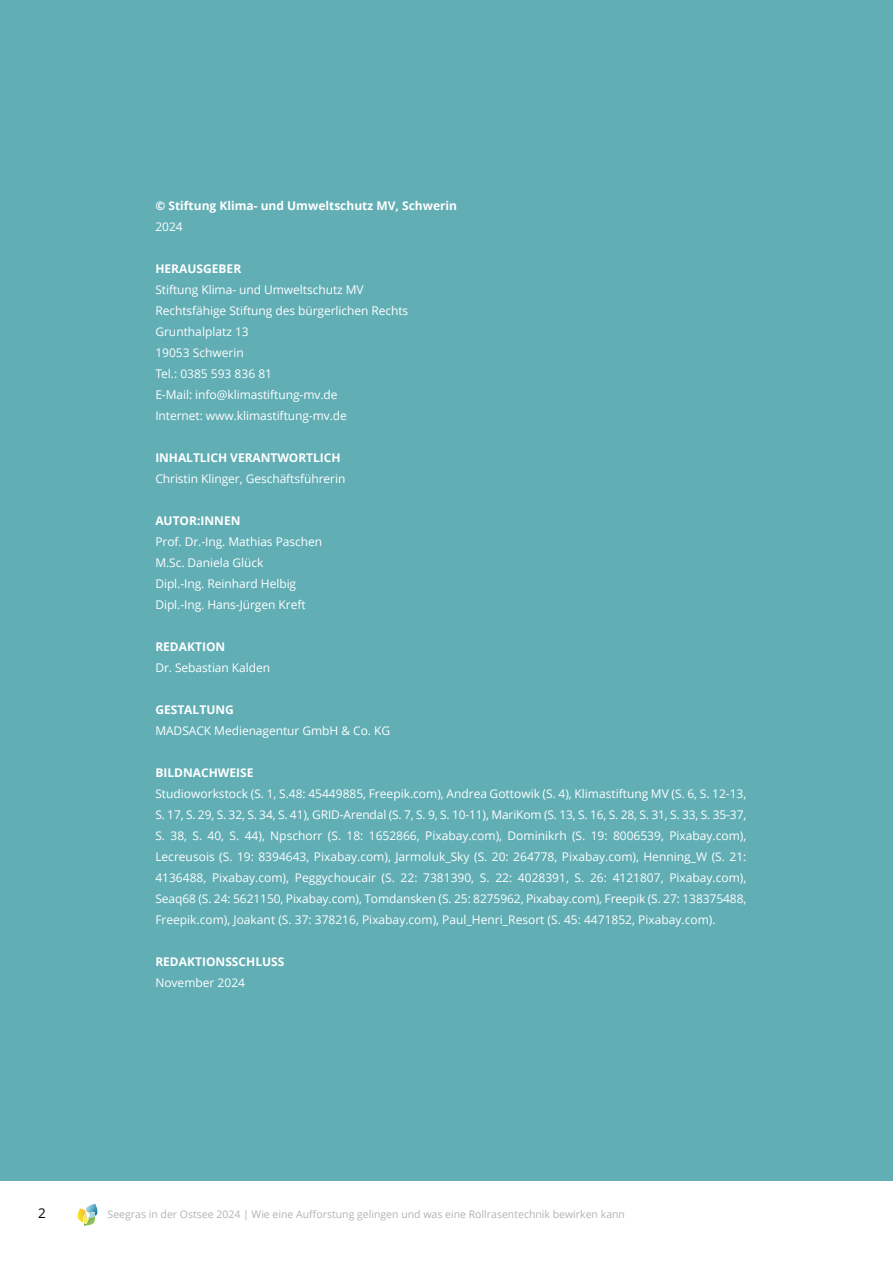
<style>
.page{position:relative;width:893px;height:1263px;background:#fff}
.page>*{position:absolute;margin:0;border:0;box-sizing:border-box;transform-origin:0 0}
.t1{font:13.5px "Open Sans";color:#000}
.t2{font:12px/21px "Open Sans";letter-spacing:-.005em;color:#fff}
.t3{font:700 12px "Open Sans";color:#fff}
.t4{font:10.5px "Open Sans";color:#b1b3b3}
</style>
<div class="page">
<svg style="left:77px;top:1203px;width:21px;height:23px"></svg>
<div style="left:0;top:0;width:893px;height:1181px;background:#61aeb5"></div>
<p class="t3" style="left:155px;top:197px;width:303px">© Stiftung Klima- und Umweltschutz MV, Schwerin</p>
<p class="t2" style="left:155px;top:216px;width:29px">2024</p>
<p class="t3" style="left:155px;top:260px;width:87px">HERAUSGEBER</p>
<p class="t2" style="left:155px;top:279px;width:255px">Stiftung Klima- und Umweltschutz MV<br>Rechtsfähige Stiftung des bürgerlichen Rechts<br>Grunthalplatz 13<br>19053 Schwerin<br>Tel.: 0385 593 836 81<br>E-Mail: info@klimastiftung-mv.de<br>Internet: www.klimastiftung-mv.de</p>
<p class="t3" style="left:155px;top:449px;width:187px">INHALTLICH VERANTWORTLICH</p>
<p class="t2" style="left:155px;top:468px;width:192px">Christin Klinger, Geschäftsführerin</p>
<p class="t3" style="left:155px;top:512px;width:87px">AUTOR:INNEN</p>
<p class="t2" style="left:155px;top:531px;width:168px">Prof. Dr.-Ing. Mathias Paschen<br>M.Sc. Daniela Glück<br>Dipl.-Ing. Reinhard Helbig<br>Dipl.-Ing. Hans-Jürgen Kreft</p>
<p class="t3" style="left:155px;top:638px;width:72px">REDAKTION</p>
<p class="t2" style="left:155px;top:657px;width:116px">Dr. Sebastian Kalden</p>
<p class="t3" style="left:155px;top:701px;width:80px">GESTALTUNG</p>
<p class="t2" style="left:155px;top:720px;width:236px">MADSACK Medienagentur GmbH &amp; Co. KG</p>
<p class="t3" style="left:155px;top:764px;width:100px">BILDNACHWEISE</p>
<p class="t2" style="left:155px;top:783px;width:593px;text-align:justify">Studioworkstock (S. 1, S.48: 45449885, Freepik.com), Andrea Gottowik (S. 4), Klimastiftung MV (S. 6, S. 12-13, S. 17, S. 29, S. 32, S. 34, S. 41), GRID-Arendal (S. 7, S. 9, S. 10-11), MariKom (S. 13, S. 16, S. 28, S. 31, S. 33, S. 35-37, S. 38, S. 40, S. 44), Npschorr (S. 18: 1652866, Pixabay.com), Dominikrh (S. 19: 8006539, Pixabay.com), Lecreusois (S. 19: 8394643, Pixabay.com), Jarmoluk_Sky (S. 20: 264778, Pixabay.com), Henning_W (S. 21:<br>4136488, Pixabay.com), Peggychoucair (S. 22: 7381390, S. 22: 4028391, S. 26: 4121807, Pixabay.com), Seaq68 (S. 24: 5621150, Pixabay.com), Tomdansken (S. 25: 8275962, Pixabay.com), Freepik (S. 27: 138375488, Freepik.com), Joakant (S. 37: 378216, Pixabay.com), Paul_Henri_Resort (S. 45: 4471852, Pixabay.com).</p>
<p class="t3" style="left:155px;top:953px;width:131px">REDAKTIONSSCHLUSS</p>
<p class="t2" style="left:155px;top:972px;width:91px">November 2024</p>
<p class="t1" style="left:38px;top:1204px;width:9px">2</p>
<p class="t4" style="left:108px;top:1207px;width:519px">Seegras in der Ostsee 2024 | Wie eine Aufforstung gelingen und was eine Rollrasentechnik bewirken kann</p>
</div>
